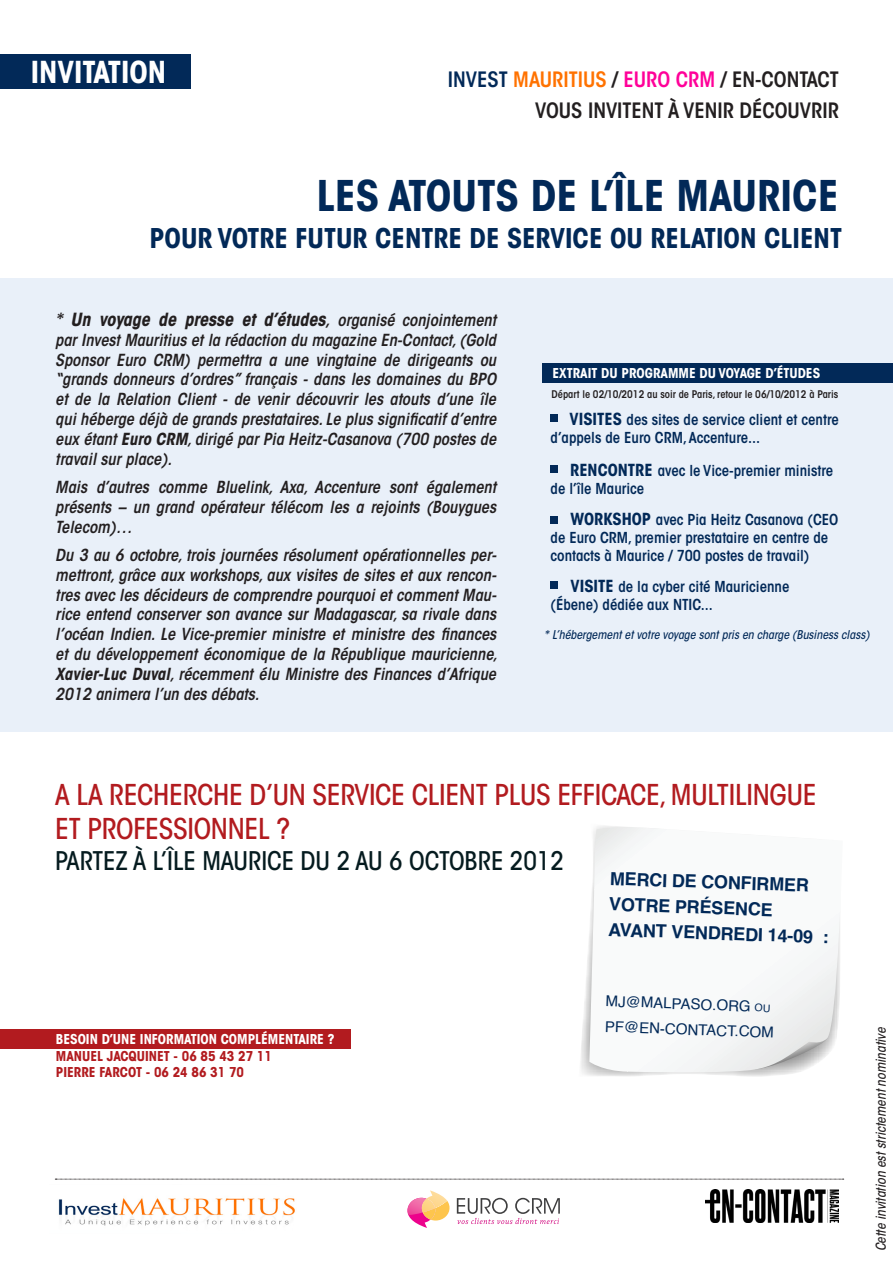
<style>
.page{position:relative;width:893px;height:1263px;background:#fff}
.page>*{position:absolute;margin:0;border:0;box-sizing:border-box;transform-origin:0 0}
.t1{font:700 condensed 42px "ITC Avant Garde Std";color:#022958}
.t2{font:700 condensed 30px "ITC Avant Garde Std";color:#fff}
.t3{font:500 condensed 28.5px/34.2px "ITC Avant Garde Std";letter-spacing:-.01em;color:#b21b1f}
.t4{font:700 condensed 27px "ITC Avant Garde Std";color:#022958}
.t5{font:500 condensed 25.5px "ITC Avant Garde Std";color:#051b1f}
.t6{font:600 condensed 21px "ITC Avant Garde Std";color:#231f20}
.t7{font:italic 700 condensed 18px "ITC Avant Garde Std";color:#231f20}
.t8{font:700 18px/25.5px "Helvetica";color:#022958}
.t9{font:italic 600 condensed 16.5px/19.8px "ITC Avant Garde Std";color:#231f20;text-align:justify}
.t10{font:600 condensed 15px/18px "ITC Avant Garde Std";color:#022958}
.t11{font:15px "Helvetica";color:#022958}
.t12{font:700 condensed 13.5px "ITC Avant Garde Std";color:#fff}
.t13{font:700 condensed 13.5px "ITC Avant Garde Std";color:#b21b1f}
.t14{font:italic 500 condensed 13.5px "ITC Avant Garde Std";color:#231f20}
.t15{font:italic 500 condensed 12px "ITC Avant Garde Std";color:#022958}
.t16{font:600 condensed 10.5px "ITC Avant Garde Std";color:#231f20}
.s1{color:#022958}
.s2{color:#ff7200}
.s3{color:#f09}
.s4{font-weight:600}
.s5{font-weight:600;font-size:16.5px}
.s6{font-weight:700}
.s7{font-weight:700;font-size:16.5px}
.s8{font-size:10.5px}
</style>
<div class="page">
<div style="left:0;top:278px;width:893px;height:453px;background:#e9f0f9"></div>
<div style="left:0;top:54px;width:191px;height:34px;background:#022958"></div>
<div style="left:543px;top:363px;width:350px;height:19px;background:#022958"></div>
<div style="left:0;top:1029px;width:350px;height:19px;background:#b21b1f"></div>
<img style="left:427px;top:1190px;width:18px;height:8px">
<svg style="left:407px;top:1198px;width:43px;height:30px"></svg>
<svg style="left:457px;top:1198px;width:103px;height:26px"></svg>
<img style="left:705px;top:1189px;width:134px;height:33px">
<img style="left:58px;top:1198px;width:237px;height:28px">
<div style="left:551px;top:582px;width:7px;height:7px;background:#022958"></div>
<div style="left:551px;top:466px;width:7px;height:7px;background:#022958"></div>
<div style="left:551px;top:516px;width:7px;height:7px;background:#022958"></div>
<div style="left:551px;top:414px;width:7px;height:7px;background:#022958"></div>
<img style="left:581px;top:826px;width:212px;height:251px">
<svg style="left:589px;top:827px;width:251px;height:246px"></svg>
<svg style="left:55px;top:1179px;width:789px;height:1px"></svg>
<p class="t2" style="left:31px;top:53px;width:137px">INVITATION</p>
<p class="t6" style="left:448px;top:67px;width:392px"><span class="s1">INVEST</span> <span class="s2">MAURITIUS</span> / <span class="s3">EURO CRM</span> / EN-CONTACT</p>
<p class="t6" style="left:535px;top:97px;width:305px">VOUS INVITENT À VENIR DÉCOUVRIR</p>
<p class="t1" style="left:316px;top:169px;width:524px">LES ATOUTS DE L’ÎLE MAURICE</p>
<p class="t4" style="left:150px;top:221px;width:694px">POUR VOTRE FUTUR CENTRE DE SERVICE OU RELATION CLIENT</p>
<p class="t7" style="left:55px;top:308px;width:442px"><span class="s4">*</span> Un voyage de presse et d’études<span class="s4">,</span> <span class="s5">organisé conjointement</span></p>
<p class="t9" style="left:55px;top:330px;width:442px">par Invest Mauritius et la rédaction du magazine En-Contact, (Gold Sponsor Euro CRM) permettra a une vingtaine de dirigeants ou “grands donneurs d’ordres” français - dans les domaines du BPO et de la Relation Client - de venir découvrir les atouts d’une île qui héberge déjà de grands prestataires. Le plus significatif d’entre eux étant <span class="s6">Euro CRM</span>, dirigé par Pia Heitz-Casanova (700 postes de travail sur place).</p>
<p class="t9" style="left:55px;top:477px;width:442px">Mais d’autres comme Bluelink, Axa, Accenture sont également présents – un grand opérateur télécom les a rejoints (Bouygues Telecom)…</p>
<p class="t9" style="left:55px;top:545px;width:444px">Du 3 au 6 octobre, trois journées résolument opérationnelles per&shy;mettront, grâce aux workshops, aux visites de sites et aux rencon&shy;tres avec les décideurs de comprendre pourquoi et comment Mau&shy;rice entend conserver son avance sur Madagascar, sa rivale dans l’océan Indien. Le Vice-premier ministre et ministre des finances et du développement économique de la République mauricienne, <span class="s6">Xavier-Luc Duval</span>, récemment élu Ministre des Finances d’Afrique 2012 animera l’un des débats.</p>
<p class="t12" style="left:552px;top:364px;width:269px">EXTRAIT DU PROGRAMME DU VOYAGE D’ÉTUDES</p>
<p class="t16" style="left:552px;top:387px;width:288px">Départ le 02/10/2012 au soir de Paris, retour le 06/10/2012 à Paris</p>
<p class="t10" style="left:551px;top:410px;width:290px;text-indent:19px"><span class="s7">VISITES</span> des sites de service client et centre d’appels de Euro CRM, Accenture...</p>
<p class="t10" style="left:551px;top:461px;width:284px;text-indent:20px"><span class="s7">RENCONTRE</span> avec le Vice-premier ministre de l’île Maurice</p>
<p class="t10" style="left:551px;top:510px;width:289px;text-indent:20px"><span class="s7">WORKSHOP</span> avec Pia Heitz Casanova (CEO de Euro CRM, premier prestataire en centre de contacts à Maurice / 700 postes de travail)</p>
<p class="t10" style="left:551px;top:577px;width:240px;text-indent:20px"><span class="s7">VISITE</span> de la cyber cité Mauricienne (Ébene) dédiée aux NTIC...</p>
<p class="t15" style="left:544px;top:627px;width:327px">* L’hébergement et votre voyage sont pris en charge (Business class)</p>
<p class="t3" style="left:55px;top:777px;width:763px">A LA RECHERCHE D’UN SERVICE CLIENT PLUS EFFICACE, MULTILINGUE<br>ET PROFESSIONNEL ?</p>
<p class="t5" style="left:55px;top:845px;width:510px">PARTEZ À L’ÎLE MAURICE DU 2 AU 6 OCTOBRE 2012</p>
<p class="t8" style="left:610px;top:866px;width:222px;rotate:2deg">MERCI DE CONFIRMER<br>VOTRE PRÉSENCE<br>AVANT VENDREDI 14-09 :</p>
<p class="t12" style="left:56px;top:1031px;width:280px">BESOIN D’UNE INFORMATION COMPLÉMENTAIRE ?</p>
<p class="t13" style="left:56px;top:1047px;width:218px">MANUEL JACQUINET - 06 85 43 27 11</p>
<p class="t13" style="left:56px;top:1063px;width:190px">PIERRE FARCOT - 06 24 86 31 70</p>
<p class="t11" style="left:606px;top:989px;width:166px;rotate:2deg">MJ@MALPASO.ORG <span class="s8">OU</span></p>
<p class="t11" style="left:605px;top:1015px;width:171px;rotate:2deg">PF@EN-CONTACT.COM</p>
<p class="t14" style="left:873px;top:1251px;width:226px;rotate:-90deg">Cette invitation est strictement nominative</p>
</div>
